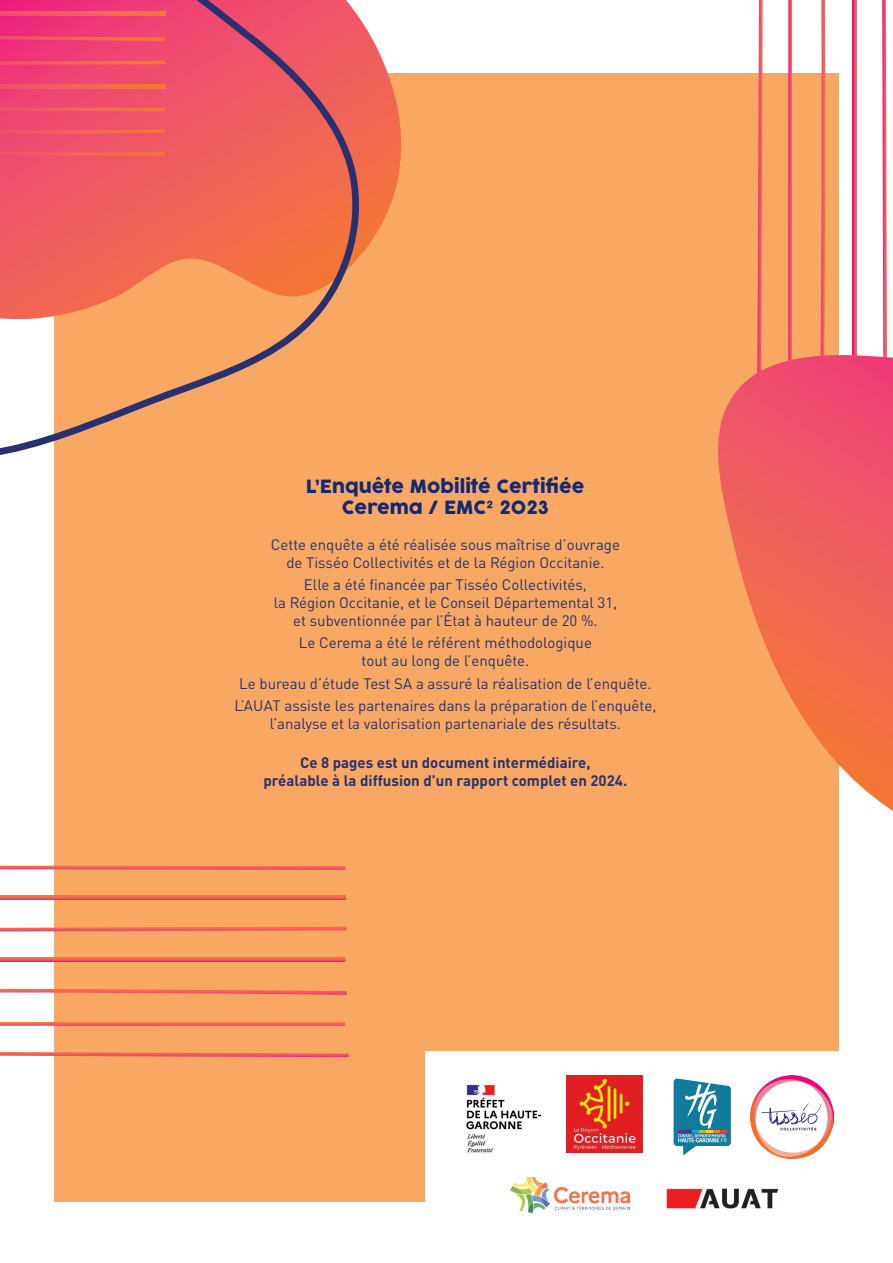
<style>
.page{position:relative;width:893px;height:1263px;background:#fff}
.page>*{position:absolute;margin:0;border:0;box-sizing:border-box;transform-origin:0 0}
.Sous-titre{font:18px/21px "Cocogoose Pro";color:#142975;text-align:center}
.t1{font:15px/18px "DIN Pro";color:#28306f;text-align:center}
.t2{font:700 15px/18px "DIN Pro";color:#28306f;text-align:center}
</style>
<div class="page">
<div style="left:54px;top:73px;width:785px;height:1128px;background:#f9a863"></div>
<svg style="left:0;top:866px;width:345px;height:4px"></svg>
<svg style="left:0;top:896px;width:345px;height:3px"></svg>
<svg style="left:0;top:927px;width:347px;height:4px"></svg>
<svg style="left:0;top:957px;width:344px;height:4px"></svg>
<svg style="left:0;top:989px;width:347px;height:6px"></svg>
<svg style="left:0;top:1022px;width:345px;height:4px"></svg>
<svg style="left:0;top:1052px;width:349px;height:5px"></svg>
<div style="left:425px;top:1052px;width:468px;height:211px;background:#fff"></div>
<img style="left:566px;top:1075px;width:76px;height:77px">
<svg style="left:674px;top:1078px;width:57px;height:77px"></svg>
<img style="left:466px;top:1084px;width:76px;height:69px">
<img style="left:750px;top:1075px;width:83px;height:83px">
<svg style="left:367px;top:30px;width:34px;height:217px"></svg>
<svg style="left:0;top:0;width:367px;height:455px"></svg>
<svg style="left:882px;top:0;width:5px;height:355px;background:#f37793"></svg>
<svg style="left:853px;top:0;width:4px;height:355px"></svg>
<svg style="left:820px;top:0;width:6px;height:355px"></svg>
<svg style="left:788px;top:0;width:4px;height:355px"></svg>
<svg style="left:757px;top:0;width:6px;height:355px"></svg>
<svg style="left:718px;top:355px;width:175px;height:456px"></svg>
<svg style="left:0;top:12px;width:166px;height:3px"></svg>
<svg style="left:0;top:36px;width:165px;height:5px"></svg>
<svg style="left:0;top:61px;width:165px;height:4px"></svg>
<svg style="left:0;top:85px;width:165px;height:3px"></svg>
<svg style="left:0;top:107px;width:165px;height:4px"></svg>
<svg style="left:0;top:129px;width:165px;height:5px"></svg>
<svg style="left:0;top:152px;width:165px;height:4px"></svg>
<img style="left:666px;top:1188px;width:113px;height:21px">
<img style="left:510px;top:1177px;width:120px;height:36px">
<p class="Sous-titre" style="left:306px;top:477px;width:280px">L’Enquête Mobilité Certifiée<br>Cerema / EMC² 2023</p>
<p class="t1" style="left:271px;top:534px;width:351px">Cette enquête a été réalisée sous maîtrise d’ouvrage de Tisséo Collectivités et de la Région Occitanie.</p>
<p class="t1" style="left:274px;top:574px;width:345px">Elle a été financée par Tisséo Collectivités,<br>la Région Occitanie, et le Conseil Départemental 31, et subventionnée par l’État à hauteur de 20 %.</p>
<p class="t1" style="left:299px;top:632px;width:295px">Le Cerema a été le référent méthodologique tout au long de l’enquête.</p>
<p class="t1" style="left:239px;top:673px;width:414px">Le bureau d’étude Test SA a assuré la réalisation de l’enquête.</p>
<p class="t1" style="left:235px;top:695px;width:423px">L’AUAT assiste les partenaires dans la préparation de l’enquête, l’analyse et la valorisation partenariale des résultats.</p>
<p class="t2" style="left:264px;top:752px;width:365px">Ce 8 pages est un document intermédiaire,<br>préalable à la diffusion d’un rapport complet en 2024.</p>
</div>
